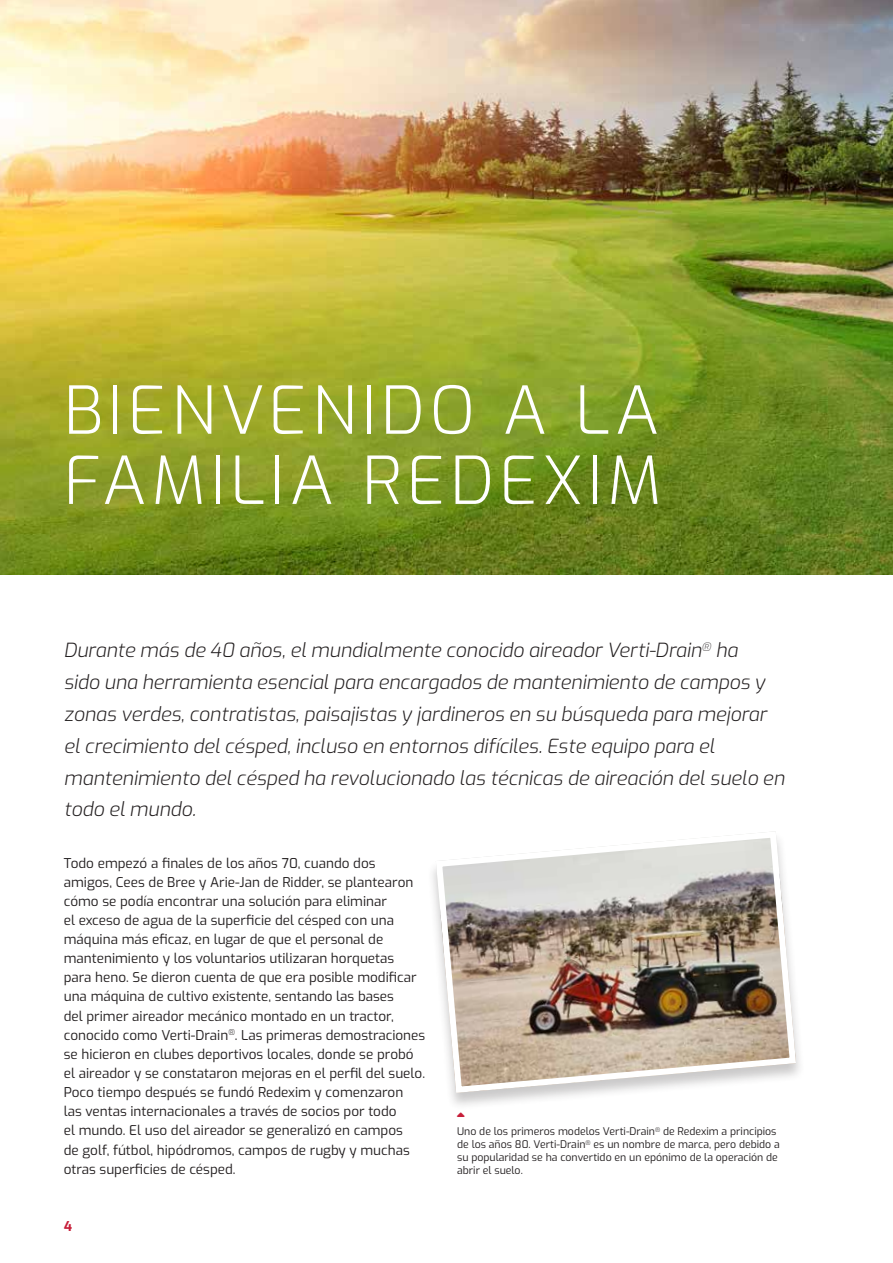
<style>
.page{position:relative;width:893px;height:1263px;background:#fff}
.page>*{position:absolute;margin:0;border:0;box-sizing:border-box;transform-origin:0 0}
.t1{font:300 66px/70.2px "Exo";letter-spacing:.075em;color:#fff}
.t2{font:italic 300 19.5px/32px "Exo";color:#231f20}
.t3{font:13.5px/19.2px "Exo";color:#231f20}
.t4{font:700 13.5px "Exo";color:#c71f3a}
.t5{font:10.5px/12.8px "Exo";color:#231f20}
</style>
<div class="page">
<img style="left:0;top:0;width:893px;height:574px">
<div style="left:427px;top:831px;width:378px;height:279px;background:#231f20;opacity:.24"></div>
<img style="left:433px;top:831px;width:366px;height:265px">
<h1 class="t1" style="left:64px;top:372px;width:599px">BIENVENIDO A LA<br>FAMILIA REDEXIM</h1>
<p class="t2" style="left:64px;top:633px;width:722px">Durante más de 40 años, el mundialmente conocido aireador Verti-Drain<sup>®</sup> ha<br>sido una herramienta esencial para encargados de mantenimiento de campos y zonas verdes, contratistas, paisajistas y jardineros en su búsqueda para mejorar el crecimiento del césped, incluso en entornos difíciles. Este equipo para el mantenimiento del césped ha revolucionado las técnicas de aireación del suelo en todo el mundo.</p>
<p class="t3" style="left:64px;top:852px;width:363px">Todo empezó a finales de los años 70, cuando dos amigos, Cees de Bree y Arie-Jan de Ridder, se plantearon cómo se podía encontrar una solución para eliminar<br>el exceso de agua de la superficie del césped con una máquina más eficaz, en lugar de que el personal de mantenimiento y los voluntarios utilizaran horquetas para heno. Se dieron cuenta de que era posible modificar una máquina de cultivo existente, sentando las bases<br>del primer aireador mecánico montado en un tractor, conocido como Verti-Drain<sup>®</sup>. Las primeras demostraciones se hicieron en clubes deportivos locales, donde se probó el aireador y se constataron mejoras en el perfil del suelo.<br>Poco tiempo después se fundó Redexim y comenzaron<br>las ventas internacionales a través de socios por todo<br>el mundo. El uso del aireador se generalizó en campos<br>de golf, fútbol, hipódromos, campos de rugby y muchas otras superficies de césped.</p>
<p class="t4" style="left:64px;top:1216px;width:10px">4</p>
<p class="t5" style="left:457px;top:1125px;width:324px">Uno de los primeros modelos Verti-Drain<sup>®</sup> de Redexim a principios de los años 80. Verti-Drain<sup>®</sup> es un nombre de marca, pero debido a su popularidad se ha convertido en un epónimo de la operación de abrir el suelo.</p>
</div>
